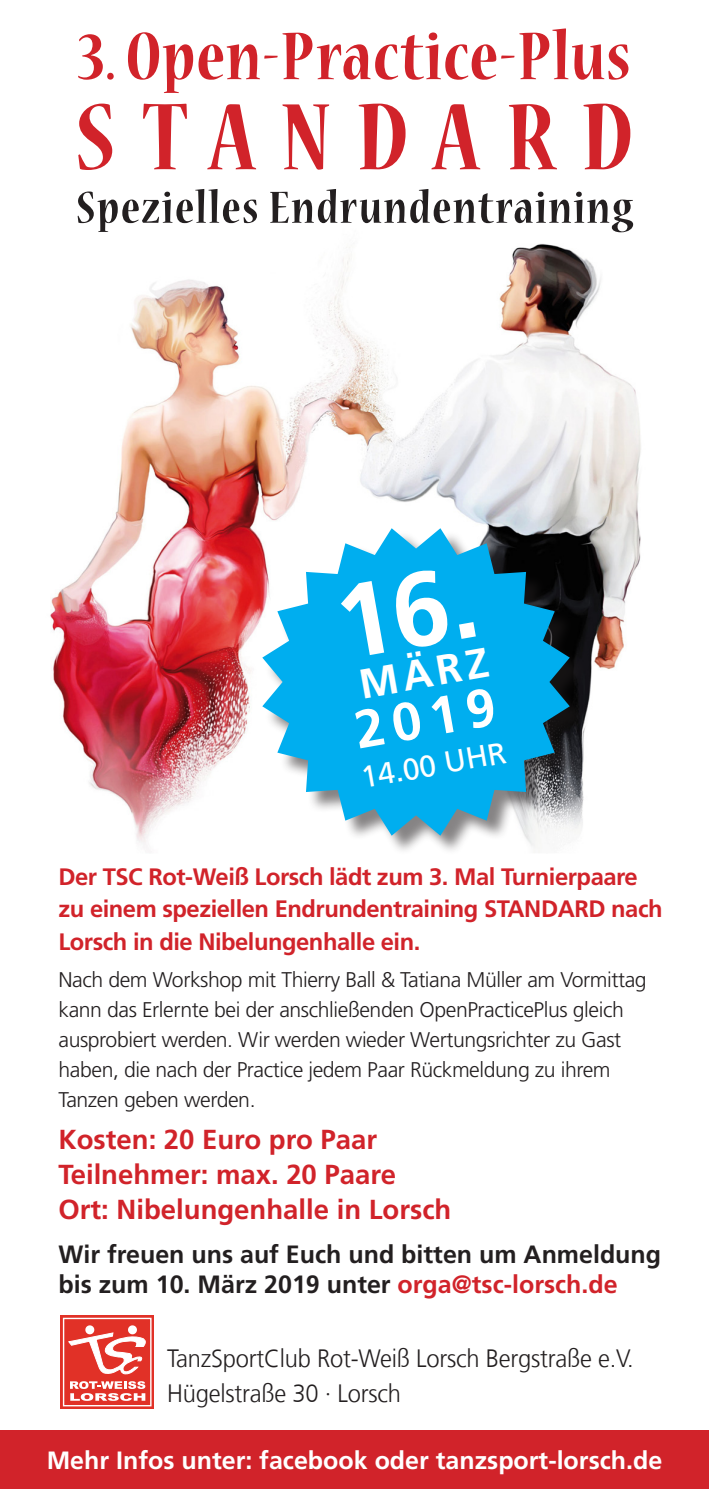
<style>
.page{position:relative;width:709px;height:1489px;background:#fff}
.page>*{position:absolute;margin:0;border:0;box-sizing:border-box;transform-origin:0 0}
.t1{font:700 condensed 105px "Nueva Std";letter-spacing:.25em;color:#d1232a}
.t2{font:700 condensed 75px "Nueva Std";letter-spacing:.01em;color:#d1232a}
.t3{font:700 53.25px "Frutiger LT";color:#fff}
.t4{font:700 condensed 50px "Nueva Std";letter-spacing:.03em;color:#231f20}
.t5{font:700 41.5px "Frutiger LT";color:#fff}
.t6{font:30.25px "Frutiger LT";color:#fff}
.t7{font:700 27.5px/35px "Frutiger LT Com";color:#d1232a}
.t8{font:700 25px/30px "Frutiger LT Com";color:#231f20}
.t9{font:300 25px/35px "Frutiger LT Com";letter-spacing:-.01em;color:#231f20;scale:.95 1}
.t10{font:700 25px "Frutiger LT Com";color:#fff}
.t11{font:700 23.75px/32.5px "Frutiger LT";letter-spacing:-.02em;color:#d1232a}
.t12{font:300 21.25px/30px "Frutiger LT";letter-spacing:-.02em;color:#231f20}
.s1{color:#d1232a}
</style>
<div class="page">
<img style="left:50px;top:244px;width:591px;height:601px">
<div style="left:265px;top:530px;width:324px;height:325px;background:#231f20;opacity:.55"></div>
<svg style="left:262px;top:528px;width:307px;height:307px;fill:#00aeef"></svg>
<svg style="left:61px;top:1315px;width:93px;height:93px;background:#e34036"></svg>
<div style="left:63px;top:1317px;width:88px;height:89px;border:1px solid #fff"></div>
<svg style="left:68px;top:1325px;width:80px;height:75px"></svg>
<div style="left:0;top:1430px;width:709px;height:58px;background:#d1232a"></div>
<div style="left:338px;top:568px;width:138px;height:90px;background:#00aeef"></div>
<h2 class="t2" style="left:78px;top:23px;width:554px">3. Open-Practice-Plus</h2>
<h1 class="t1" style="left:75px;top:90px;width:560px">STANDARD</h1>
<h3 class="t4" style="left:76px;top:185px;width:558px">Spezielles Endrundentraining</h3>
<h3 class="t5" style="left:355px;top:660px;width:132px;rotate:-10deg">Mär z</h3>
<h3 class="t3" style="left:349px;top:699px;width:144px;rotate:-10deg">2019</h3>
<h3 class="t6" style="left:358px;top:760px;width:148px;rotate:-10deg">14.00 Uhr</h3>
<p class="t11" style="left:58px;top:860px;width:605px">Der TSC Rot-Weiß Lorsch lädt zum 3. Mal Turnierpaare zu einem speziellen Endrundentraining Standard nach<br>Lorsch in die Nibelungenhalle ein.</p>
<p class="t12" style="left:58px;top:964px;width:589px">Nach dem Workshop mit Thierry Ball &amp; Tatiana Müller am Vormittag kann das Erlernte bei der anschließenden OpenPracticePlus gleich ausprobiert werden. Wir werden wieder Wertungsrichter zu Gast haben, die nach der Practice jedem Paar Rückmeldung zu ihrem Tanzen geben werden.</p>
<p class="t7" style="left:58px;top:1121px;width:394px">Kosten: 20 Euro pro Paar<br>Teilnehmer: max. 20 Paare<br>Ort: Nibelungenhalle in Lorsch</p>
<p class="t8" style="left:58px;top:1239px;width:604px">Wir freuen uns auf Euch und bitten um Anmeldung bis zum 10. März 2019 unter <span class="s1">orga@tsc-lorsch.de</span></p>
<p class="t9" style="left:167px;top:1340px;width:492px">TanzSportClub Rot-Weiß Lorsch Bergstraße e.V.<br>Hügelstraße 30 · Lorsch</p>
<p class="t10" style="left:47px;top:1445px;width:617px">Mehr Infos unter: facebook oder tanzsport-lorsch.de</p>
</div>
